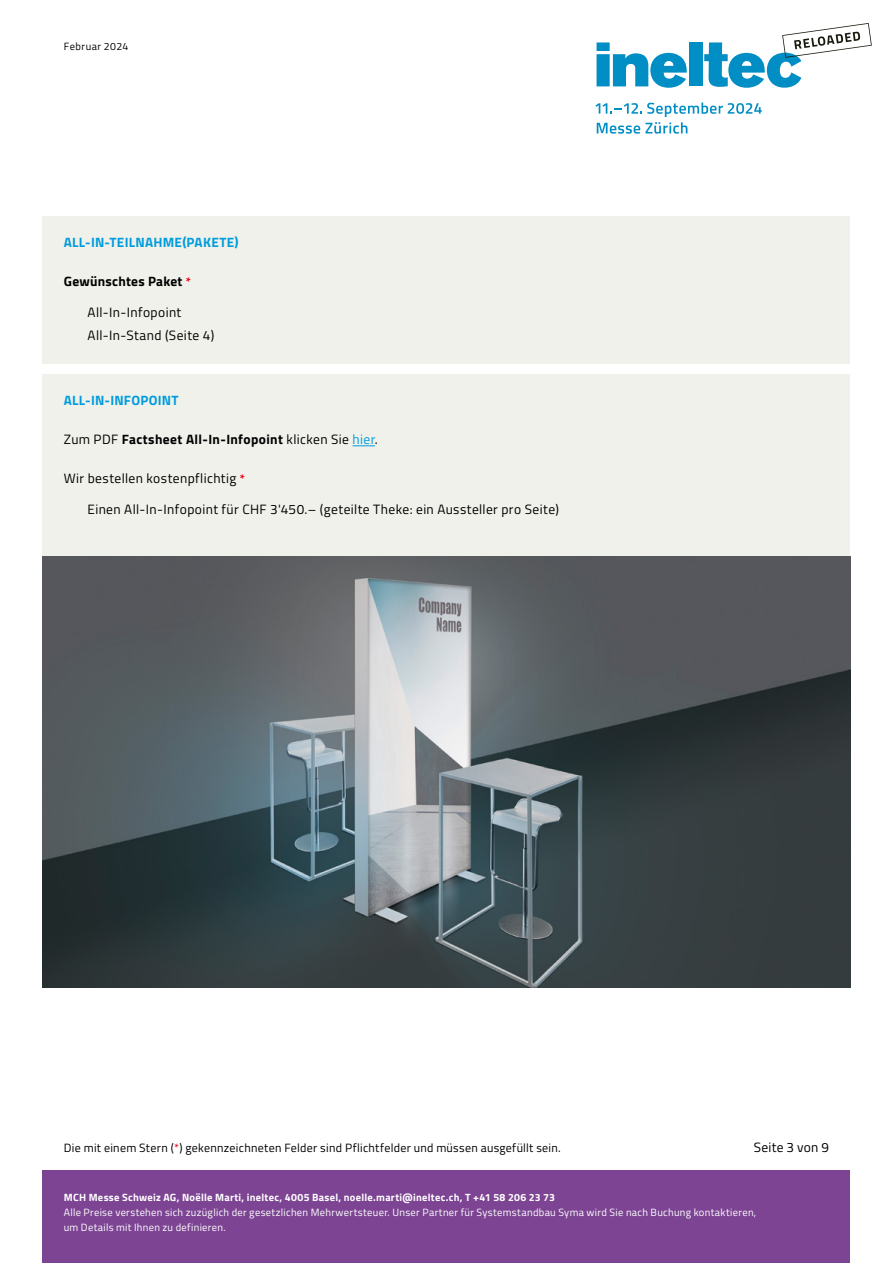
<style>
.page{position:relative;width:893px;height:1263px;background:#fff}
.page>*{position:absolute;margin:0;border:0;box-sizing:border-box;transform-origin:0 0}
.t1{font:13.5px/23.7px "Titillium";letter-spacing:.03em;color:#000}
.t2{font:700 13.5px "Titillium";letter-spacing:.025em;color:#000}
.t3{font:700 13.5px "Titillium";letter-spacing:.02em;color:#009cdd}
.t4{font:12px "Titillium";letter-spacing:.025em;color:#000}
.t5{font:10.5px/15px "Titillium";letter-spacing:.03em;color:#fff}
.t6{font:700 10.5px "Titillium";letter-spacing:.03em;color:#fff}
.t7{font:10.5px "Titillium";letter-spacing:.04em;color:#000}
.s1{font-size:12px;color:#e7000e}
.s2{font-weight:400}
.s3{font-weight:400;color:#009cdd}
.s4{font-weight:700;font-size:12px;color:#e7000e}
.s5{color:#e7000e}
</style>
<div class="page">
<svg style="left:597px;top:42px;width:90px;height:46px"></svg>
<div style="left:689px;top:42px;width:13px;height:44px;background:#008ec5"></div>
<svg style="left:595px;top:103px;width:167px;height:31px"></svg>
<svg style="left:704px;top:23px;width:168px;height:65px"></svg>
<div style="left:43px;top:1171px;width:807px;height:92px;background:#7c4493"></div>
<div style="left:43px;top:216px;width:807px;height:147px;background:#f0f1eb"></div>
<div style="left:43px;top:374px;width:807px;height:182px;background:#f0f1eb"></div>
<svg style="left:353px;top:446px;width:22px;height:1px"></svg>
<img style="left:43px;top:556px;width:807px;height:432px">
<p class="t7" style="left:64px;top:39px;width:66px">Februar 2024</p>
<p class="t3" style="left:64px;top:232px;width:176px">ALL-IN-TEILNAHME(PAKETE)</p>
<p class="t2" style="left:64px;top:271px;width:129px">Gewünschtes Paket <span class="s1">*</span></p>
<p class="t1" style="left:88px;top:299px;width:128px">All-In-Infopoint<br>All-In-Stand (Seite 4)</p>
<p class="t3" style="left:64px;top:390px;width:116px">ALL-IN-INFOPOINT</p>
<p class="t2" style="left:64px;top:429px;width:316px"><span class="s2">Zum PDF</span> Factsheet All-In-Infopoint <span class="s2">klicken Sie</span> <span class="s3">hier</span><span class="s2">.</span></p>
<p class="t1" style="left:64px;top:466px;width:183px">Wir bestellen kostenpflichtig <span class="s4">*</span></p>
<p class="t1" style="left:88px;top:496px;width:473px">Einen All-In-Infopoint für CHF 3'450.– (geteilte Theke: ein Aussteller pro Seite)</p>
<p class="t4" style="left:64px;top:1139px;width:499px">Die mit einem Stern (<span class="s5">*</span>) gekennzeichneten Felder sind Pflichtfelder und müssen ausgefüllt sein.</p>
<p class="t1" style="left:754px;top:1135px;width:77px">Seite 3 von 9</p>
<p class="t6" style="left:64px;top:1189px;width:493px">MCH Messe Schweiz AG, Noëlle Marti, ineltec, 4005 Basel, noelle.marti@ineltec.ch, T +41 58 206 23 73</p>
<p class="t5" style="left:64px;top:1204px;width:694px">Alle Preise verstehen sich zuzüglich der gesetzlichen Mehrwertsteuer. Unser Partner für Systemstandbau Syma wird Sie nach Buchung kontaktieren, um Details mit Ihnen zu definieren.</p>
</div>
